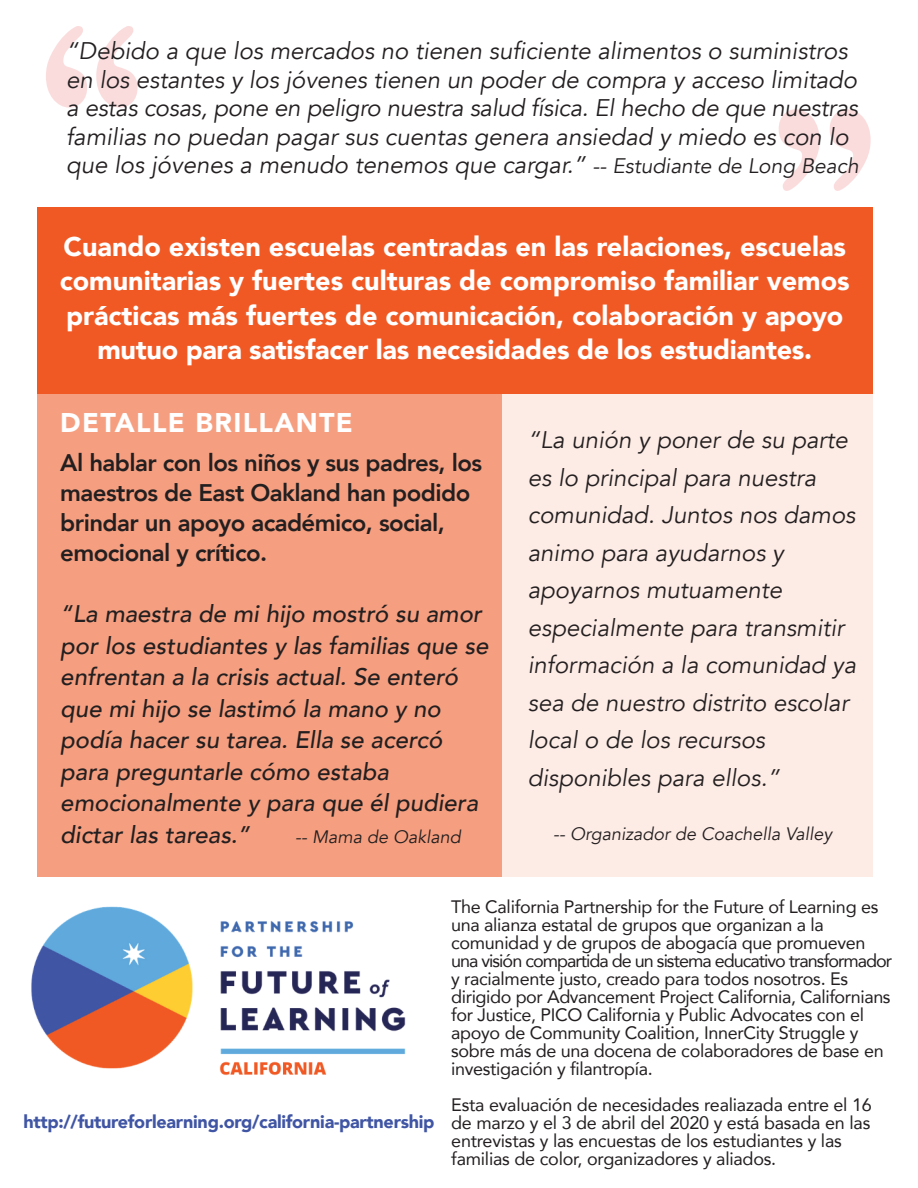
<style>
.page{position:relative;width:918px;height:1188px;background:#fff}
.page>*{position:absolute;margin:0;border:0;box-sizing:border-box;transform-origin:0 0}
.t1{font:700 312.9px "Apple Garamond";color:#e73338}
.t2{font:900 27px/34.5px "Avenir";color:#fff;text-align:center}
.t3{font:900 27px "Avenir";letter-spacing:.05em;color:#fff}
.t4{font:italic 24px/37.5px "Avenir";color:#231f20}
.t5{font:italic 500 24px/31.5px "Avenir";color:#231f20}
.t6{font:800 24px/30px "Avenir";letter-spacing:-.025em;color:#231f20}
.t7{font:18px/18px "Avenir";letter-spacing:-.02em;color:#231f20}
.t8{font:900 18px "Avenir";letter-spacing:-.015em;color:#4055a4}
.t9{font:italic 18px "Avenir";color:#231f20}
.s1{font-size:21px}
</style>
<div class="page">
<div style="left:37px;top:393px;width:465px;height:484px;background:#f69f80"></div>
<div style="left:37px;top:207px;width:836px;height:186px;background:#f15924"></div>
<img style="left:31px;top:906px;width:375px;height:170px">
<div style="left:502px;top:393px;width:371px;height:484px;background:#fdebe5"></div>
<h1 class="t1" style="left:37px;top:-46px;width:112px">“</h1>
<p class="t4" style="left:66px;top:37px;width:794px;line-height:28.5px">“Debido a que los mercados no tienen suficiente alimentos o suministros en los estantes y los jóvenes tienen un poder de compra y acceso limitado a estas cosas, pone en peligro nuestra salud física. El hecho de que nuestras familias no puedan pagar sus cuentas genera ansiedad y miedo es con lo que los jóvenes a menudo tenemos que cargar.” <span class="s1">-- Estudiante de Long Beach</span></p>
<h1 class="t1" style="left:769px;top:37px;width:112px">”</h1>
<p class="t2" style="left:60px;top:228px;width:791px">Cuando existen escuelas centradas en las relaciones, escuelas comunitarias y fuertes culturas de compromiso familiar vemos prácticas más fuertes de comunicación, colaboración y apoyo mutuo para satisfacer las necesidades de los estudiantes.</p>
<h2 class="t3" style="left:60px;top:400px;width:294px">DETALLE BRILLANTE</h2>
<h3 class="t6" style="left:60px;top:448px;width:423px">Al hablar con los niños y sus padres, los maestros de East Oakland han podido brindar un apoyo académico, social, emocional y crítico.</h3>
<p class="t5" style="left:60px;top:599px;width:430px">“La maestra de mi hijo mostró su amor por los estudiantes y las familias que se enfrentan a la crisis actual. Se enteró que mi hijo se lastimó la mano y no podía hacer su tarea. Ella se acercó para preguntarle cómo estaba emocionalmente y para que él pudiera dictar las tareas.”</p>
<p class="t9" style="left:295px;top:826px;width:167px">-- Mama de Oakland</p>
<p class="t4" style="left:528px;top:422px;width:330px">“La unión y poner de su parte es lo principal para nuestra comunidad. Juntos nos damos animo para ayudarnos y apoyarnos mutuamente especialmente para transmitir información a la comunidad ya sea de nuestro distrito escolar local o de los recursos disponibles para ellos.”</p>
<p class="t9" style="left:553px;top:823px;width:281px">-- Organizador de Coachella Valley</p>
<p class="t8" style="left:23px;top:1106px;width:413px">http://futureforlearning.org/california-partnership</p>
<p class="t7" style="left:451px;top:897px;width:442px">The California Partnership for the Future of Learning es una alianza estatal de grupos que organizan a la comunidad y de grupos de abogacía que promueven una visión compartida de un sistema educativo transformador y racialmente justo, creado para todos nosotros. Es dirigido por Advancement Project California, Californians for Justice, PICO California y Public Advocates con el apoyo de Community Coalition, InnerCity Struggle y sobre más de una docena de colaboradores de base en investigación y filantropía.</p>
<p class="t7" style="left:451px;top:1095px;width:422px">Esta evaluación de necesidades realiazada entre el 16 de marzo y el 3 de abril del 2020 y está basada en las entrevistas y las encuestas de los estudiantes y las familias de color, organizadores y aliados.</p>
</div>
